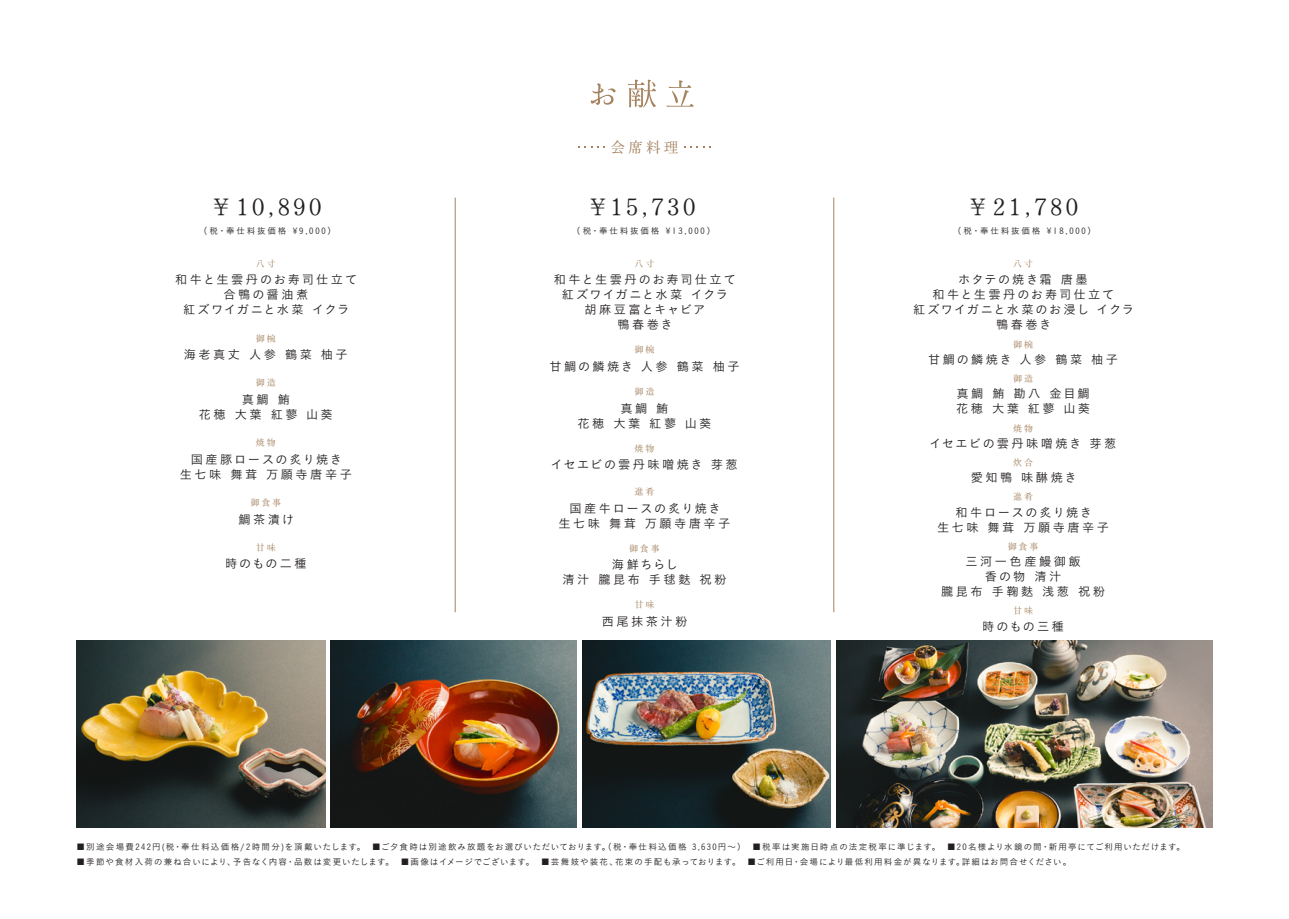
<style>
.page{position:relative;width:1289px;height:919px;background:#fff}
.page>*{position:absolute;margin:0;border:0;box-sizing:border-box;transform-origin:0 0}
.t1{font:23.4px "OT NIS SMS3 N";letter-spacing:.15em;color:#231f20}
.t2{font:14.85px "OT NIS SMS3 N";color:#a58360}
.t3{font:12.15px/15px "Koburina Go Std W3";letter-spacing:.2em;color:#231f20;text-align:center}
.t4{font:12.15px/15px "Koburina Go Std W3";letter-spacing:.17em;color:#231f20;text-align:center}
.t5{font:12.15px/15px "Koburina Go Std W3";letter-spacing:.125em;color:#231f20;text-align:center}
.t6{font:12.15px/15px "Koburina Go Std W3";letter-spacing:.135em;color:#231f20;text-align:center}
.t7{font:9px "OT NIS SMS3 N";letter-spacing:.2em;color:#a58360}
.t8{font:8.55px "Koburina Go Std W3";letter-spacing:.125em;color:#231f20}
.t9{font:8.55px "Koburina Go Std W3";letter-spacing:.215em;color:#231f20}
</style>
<div class="page">
<svg style="left:591px;top:83px;width:24px;height:22px"></svg>
<svg style="left:628px;top:80px;width:28px;height:27px"></svg>
<svg style="left:666px;top:80px;width:27px;height:27px"></svg>
<hr style="left:455px;top:197px;width:1px;height:415px;background:#a58360">
<hr style="left:833px;top:197px;width:1px;height:415px;background:#a58360">
<img style="left:836px;top:640px;width:376px;height:187px">
<img style="left:77px;top:640px;width:248px;height:187px">
<img style="left:331px;top:640px;width:245px;height:187px">
<img style="left:582px;top:640px;width:249px;height:187px">
<h2 class="t2" style="left:610px;top:139px;width:70px">会席料理</h2>
<h1 class="t1" style="left:209px;top:193px;width:114px">￥10,890</h1>
<h1 class="t1" style="left:590px;top:193px;width:107px">¥15,730</h1>
<h1 class="t1" style="left:965px;top:193px;width:114px">￥21,780</h1>
<p class="t9" style="left:199px;top:224px;width:139px">（税・奉仕料抜価格 ¥9,000）</p>
<p class="t9" style="left:572px;top:224px;width:145px">（税・奉仕料抜価格 ¥13,000）</p>
<p class="t9" style="left:952px;top:224px;width:145px">（税・奉仕料抜価格 ¥18,000）</p>
<p class="t7" style="left:256px;top:258px;width:21px">八寸</p>
<h3 class="t4" style="left:175px;top:272px;width:183px">和牛と生雲丹のお寿司仕立て合鴨の醤油煮<br>紅ズワイガニと水菜 イクラ</h3>
<p class="t7" style="left:256px;top:333px;width:21px">御椀</p>
<h3 class="t3" style="left:184px;top:347px;width:165px">海老真丈 人参 鶴菜 柚子</h3>
<p class="t7" style="left:256px;top:378px;width:21px">御造</p>
<h3 class="t4" style="left:199px;top:392px;width:135px">真鯛 鮪<br>花穂 大葉 紅蓼 山葵</h3>
<p class="t7" style="left:256px;top:438px;width:21px">焼物</p>
<h3 class="t3" style="left:180px;top:451px;width:173px">国産豚ロースの炙り焼き<br>生七味 舞茸 万願寺唐辛子</h3>
<p class="t7" style="left:250px;top:498px;width:32px">御食事</p>
<h3 class="t4" style="left:238px;top:511px;width:57px">鯛茶漬け</h3>
<p class="t7" style="left:256px;top:542px;width:21px">甘味</p>
<h3 class="t4" style="left:225px;top:556px;width:83px">時のもの二種</h3>
<p class="t7" style="left:634px;top:258px;width:21px">八寸</p>
<h3 class="t6" style="left:554px;top:272px;width:183px">和牛と生雲丹のお寿司仕立て紅ズワイガニと水菜 イクラ<br>胡麻豆富とキャビア<br>鴨春巻き</h3>
<p class="t7" style="left:634px;top:345px;width:21px">御椀</p>
<h3 class="t3" style="left:549px;top:359px;width:192px">甘鯛の鱗焼き 人参 鶴菜 柚子</h3>
<p class="t7" style="left:634px;top:387px;width:21px">御造</p>
<h3 class="t4" style="left:577px;top:400px;width:135px">真鯛 鮪<br>花穂 大葉 紅蓼 山葵</h3>
<p class="t7" style="left:634px;top:443px;width:21px">焼物</p>
<h3 class="t4" style="left:550px;top:457px;width:188px">イセエビの雲丹味噌焼き 芽葱</h3>
<p class="t7" style="left:634px;top:487px;width:21px">進肴</p>
<h3 class="t3" style="left:558px;top:500px;width:173px">国産牛ロースの炙り焼き<br>生七味 舞茸 万願寺唐辛子</h3>
<p class="t7" style="left:629px;top:543px;width:32px">御食事</p>
<h3 class="t3" style="left:562px;top:557px;width:165px">海鮮ちらし<br>清汁 朧昆布 手毬麩 祝粉</h3>
<p class="t7" style="left:634px;top:600px;width:21px">甘味</p>
<h3 class="t4" style="left:601px;top:613px;width:87px">西尾抹茶汁粉</h3>
<p class="t7" style="left:1013px;top:258px;width:21px">八寸</p>
<h3 class="t5" style="left:913px;top:272px;width:222px">ホタテの焼き霜 唐墨<br>和牛と生雲丹のお寿司仕立て<br>紅ズワイガニと水菜のお浸し イクラ鴨春巻き</h3>
<p class="t7" style="left:1013px;top:339px;width:21px">御椀</p>
<h3 class="t3" style="left:928px;top:351px;width:192px">甘鯛の鱗焼き 人参 鶴菜 柚子</h3>
<p class="t7" style="left:1013px;top:374px;width:21px">御造</p>
<h3 class="t3" style="left:956px;top:386px;width:135px;text-align:left">真鯛 鮪 勘八 金目鯛花穂 大葉 紅蓼 山葵</h3>
<p class="t7" style="left:1013px;top:423px;width:21px">焼物</p>
<h3 class="t4" style="left:929px;top:435px;width:188px">イセエビの雲丹味噌焼き 芽葱</h3>
<p class="t7" style="left:1013px;top:458px;width:21px">炊合</p>
<h3 class="t4" style="left:970px;top:470px;width:107px">愛知鴨 味醂焼き</h3>
<p class="t7" style="left:1013px;top:492px;width:21px">進肴</p>
<h3 class="t3" style="left:937px;top:504px;width:173px">和牛ロースの炙り焼き<br>生七味 舞茸 万願寺唐辛子</h3>
<p class="t7" style="left:1007px;top:541px;width:32px">御食事</p>
<h3 class="t3" style="left:941px;top:554px;width:165px">三河一色産鰻御飯<br>香の物 清汁<br>朧昆布 手鞠麩 浅葱 祝粉</h3>
<p class="t7" style="left:1013px;top:606px;width:21px">甘味</p>
<h3 class="t4" style="left:982px;top:618px;width:83px">時のもの三種</h3>
<p class="t8" style="left:76px;top:840px;width:1110px">■別途会場費242円(税・奉仕料込価格/2時間分)を頂戴いたします。　■ご夕食時は別途飲み放題をお選びいただいております。（税・奉仕料込価格 3,630円～）　■税率は実施日時点の法定税率に準じます。　■20名様より水鏡の間・新用亭にてご利用いただけます。</p>
<p class="t8" style="left:76px;top:855px;width:996px">■季節や食材入荷の兼ね合いにより、予告なく内容・品数は変更いたします。　■画像はイメージでございます。　■芸舞妓や装花、花束の手配も承っております。　■ご利用日・会場により最低利用料金が異なります。詳細はお問合せください。</p>
</div>
